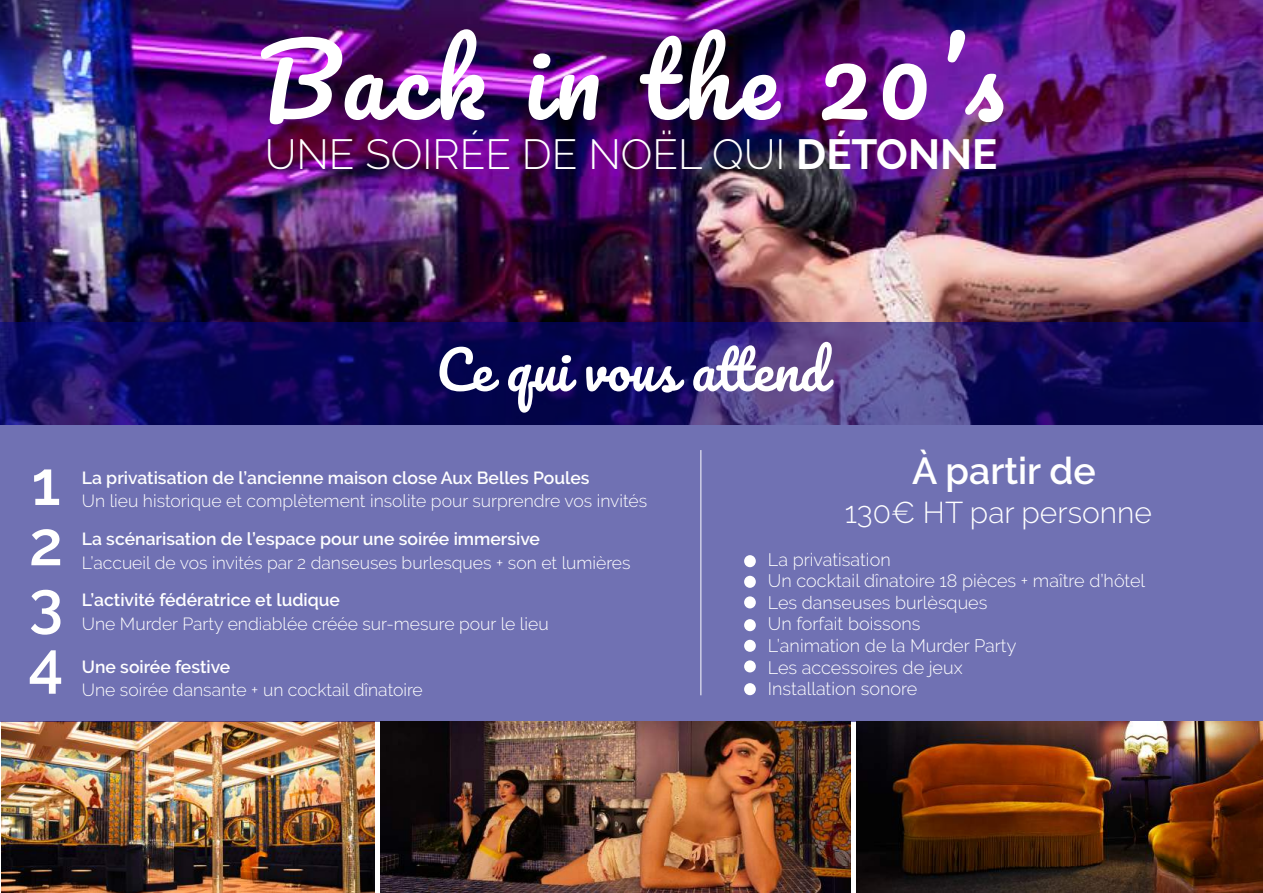
<style>
.page{position:relative;width:1263px;height:893px;background:#fff}
.page>*{position:absolute;margin:0;border:0;box-sizing:border-box;transform-origin:0 0}
.t1{font:96px "Pacifico";letter-spacing:.07em;color:#fff}
.t2{font:600 62.25px/60.3px "Raleway";color:#fff;text-align:justify}
.t3{font:52.5px "Pacifico";color:#fff}
.t4{font:300 42px "Raleway";color:#fff}
.t5{font:600 37.5px "Raleway";color:#fff}
.t6{font:300 30px "Raleway";color:#fff}
.t7{font:300 18px/21.6px "Raleway";color:#fff}
.t8{font:300 17.55px "Raleway";color:#fff}
.t9{font:600 17.55px "Raleway";color:#fff}
.s1{font-weight:700}
</style>
<div class="page">
<img style="left:1px;top:722px;width:373px;height:171px">
<img style="left:0;top:0;width:1263px;height:322px">
<svg style="left:0;top:322px;width:1263px;height:400px;background:#5a599d"></svg>
<img style="left:380px;top:722px;width:470px;height:171px">
<img style="left:856px;top:722px;width:407px;height:171px">
<hr style="left:700px;top:450px;width:1px;height:245px;background:#fff">
<div style="left:744px;top:555px;width:12px;height:12px;background:#fff;border-radius:50%"></div>
<div style="left:744px;top:576px;width:12px;height:12px;background:#fff;border-radius:50%"></div>
<div style="left:744px;top:596px;width:12px;height:12px;background:#fff;border-radius:50%"></div>
<div style="left:744px;top:619px;width:12px;height:12px;background:#fff;border-radius:50%"></div>
<div style="left:744px;top:640px;width:12px;height:12px;background:#fff;border-radius:50%"></div>
<div style="left:744px;top:660px;width:12px;height:12px;background:#fff;border-radius:50%"></div>
<div style="left:744px;top:683px;width:12px;height:12px;background:#fff;border-radius:50%"></div>
<h1 class="t1" style="left:259px;top:30px;width:747px">Back in the 20’s</h1>
<h3 class="t4" style="left:265px;top:130px;width:734px">UNE SOIRÉE DE NOËL QUI <span class="s1">DÉTONNE</span></h3>
<h2 class="t2" style="left:28px;top:453px;width:37px">1<br>2<br>3<br>4</h2>
<h3 class="t3" style="left:436px;top:342px;width:392px">Ce qui vous attend</h3>
<p class="t9" style="left:82px;top:468px;width:509px">La privatisation de l’ancienne maison close Aux Belles Poules</p>
<p class="t8" style="left:82px;top:491px;width:567px">Un lieu historique et complètement insolite pour surprendre vos invités</p>
<p class="t9" style="left:82px;top:529px;width:460px">La scénarisation de l’espace pour une soirée immersive</p>
<p class="t8" style="left:82px;top:552px;width:550px">L’accueil de vos invités par 2 danseuses burlesques + son et lumières</p>
<p class="t9" style="left:82px;top:590px;width:260px">L’activité fédératrice et ludique</p>
<p class="t8" style="left:82px;top:614px;width:468px">Une Murder Party endiablée créée sur-mesure pour le lieu</p>
<p class="t9" style="left:82px;top:657px;width:150px">Une soirée festive</p>
<p class="t8" style="left:82px;top:679px;width:342px">Une soirée dansante + un cocktail dînatoire</p>
<h3 class="t5" style="left:912px;top:450px;width:185px">À partir de</h3>
<h3 class="t6" style="left:845px;top:495px;width:309px">130€ HT par personne</h3>
<p class="t7" style="left:768px;top:548px;width:379px">La privatisation<br>Un cocktail dînatoire 18 pièces + maître d’hôtel<br>Les danseuses burlèsques<br>Un forfait boissons<br>L’animation de la Murder Party<br>Les accessoires de jeux<br>Installation sonore</p>
</div>
